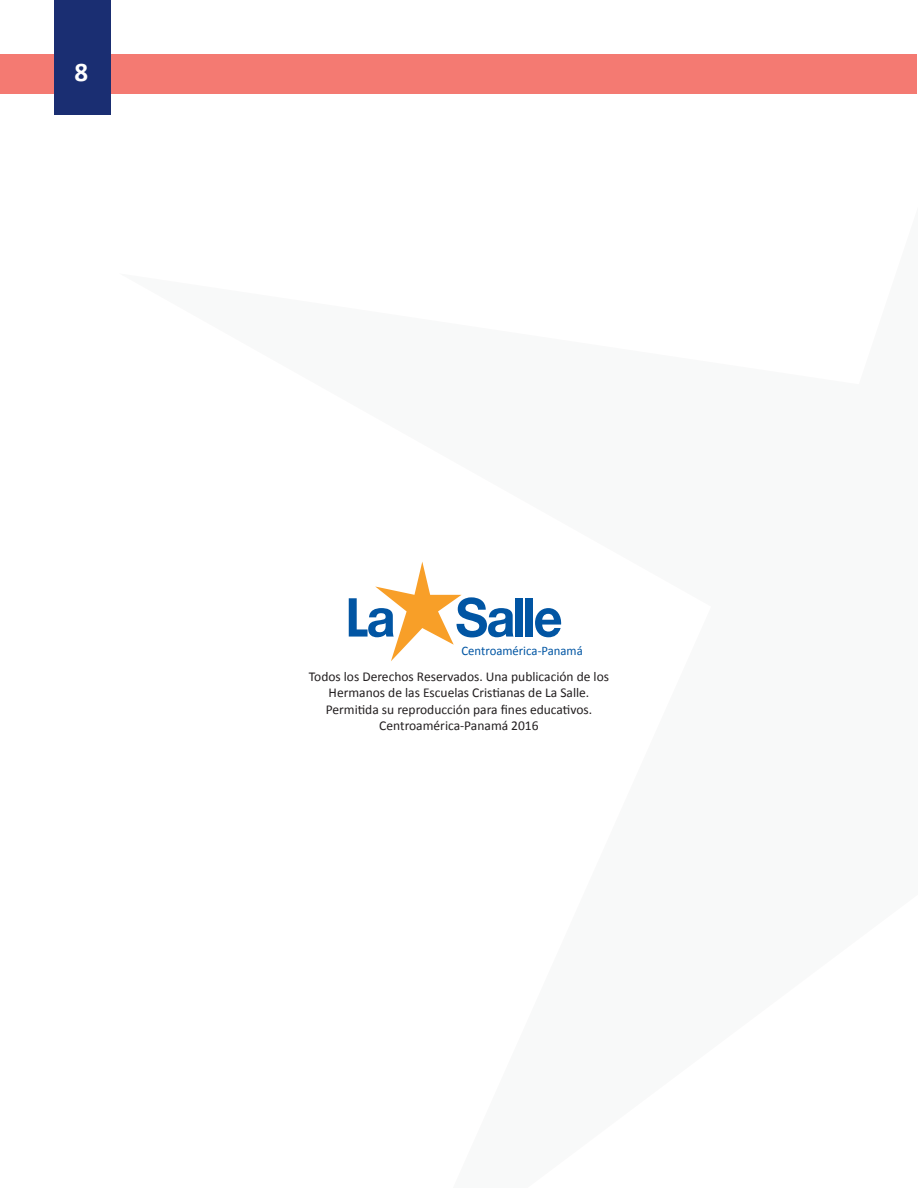
<style>
.page{position:relative;width:918px;height:1188px;background:#fff}
.page>*{position:absolute;margin:0;border:0;box-sizing:border-box;transform-origin:0 0}
.t1{font:700 27px "Calibri";color:#fff}
.t2{font:13.5px "Calibri";color:#231f20}
.t3{font:13.05px "Calibri";color:#0155a3}
</style>
<div class="page">
<div style="left:1px;top:54px;width:916px;height:40px;background:#f47a72"></div>
<div style="left:54px;top:0;width:57px;height:115px;background:#1a2e72"></div>
<svg style="left:349px;top:562px;width:165px;height:99px"></svg>
<div style="left:516px;top:598px;width:7px;height:39px;background:#0155a3"></div>
<div style="left:526px;top:598px;width:7px;height:39px;background:#0155a3"></div>
<svg style="left:535px;top:608px;width:27px;height:29px"></svg>
<h1 class="t1" style="left:75px;top:55px;width:15px">8</h1>
<p class="t3" style="left:462px;top:642px;width:123px">Centroamérica-Panamá</p>
<p class="t2" style="left:309px;top:668px;width:302px">Todos los Derechos Reservados. Una publicación de los</p>
<p class="t2" style="left:329px;top:685px;width:262px">Hermanos de las Escuelas Cristianas de La Salle.</p>
<p class="t2" style="left:326px;top:701px;width:268px">Permitida su reproducción para fines educativos.</p>
<p class="t2" style="left:379px;top:717px;width:161px">Centroamérica-Panamá 2016</p>
</div>
